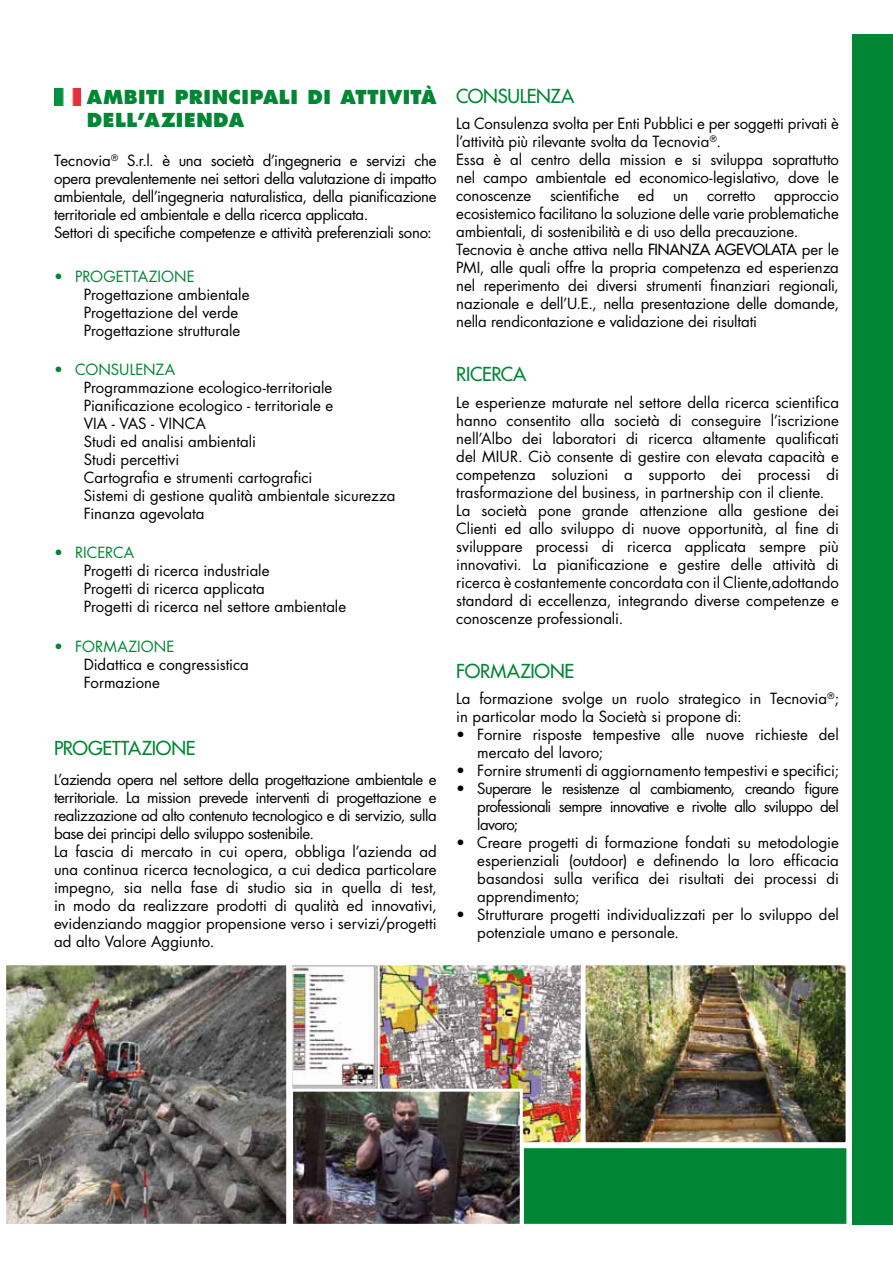
<style>
.page{position:relative;width:893px;height:1263px;background:#fff}
.page>*{position:absolute;margin:0;border:0;box-sizing:border-box;transform-origin:0 0}
.t1{font:500 18.75px "Futura Std";letter-spacing:-.01em;color:#008634}
.t2{font:800 18.75px/22.5px "Futura Std";letter-spacing:.025em;color:#008634}
.t3{font:15px/18px "Futura Std";letter-spacing:-.005em;color:#000}
.t4{font:15px "Futura Std";letter-spacing:.005em;color:#008634}
.s1{font-size:14.25px}
.s2{font-weight:500}
</style>
<div class="page">
<div style="left:853px;top:34px;width:40px;height:1190px;background:#008634"></div>
<img style="left:7px;top:966px;width:278px;height:257px">
<div style="left:3px;top:962px;width:286px;height:265px;border:3px solid #fff"></div>
<div style="left:521px;top:1145px;width:328px;height:82px;background:#008634;border:3px solid #fff"></div>
<img style="left:293px;top:966px;width:287px;height:175px">
<div style="left:289px;top:962px;width:295px;height:183px;border:3px solid #fff"></div>
<img style="left:294px;top:1093px;width:225px;height:130px">
<div style="left:290px;top:1089px;width:233px;height:138px;border:3px solid #fff"></div>
<img style="left:587px;top:966px;width:257px;height:175px">
<div style="left:583px;top:962px;width:265px;height:183px;border:3px solid #fff"></div>
<img style="left:54px;top:89px;width:27px;height:17px">
<p class="t2" style="left:87px;top:86px;width:351px">AMBITI PRINCIPALI DI ATTIVITÀ<br>DELL’AZIENDA</p>
<p class="t3" style="left:54px;top:152px;width:384px">Tecnovia<sup>®</sup> S.r.l. è una società d’ingegneria e servizi che opera prevalentemente nei settori della valutazione di impatto ambientale, dell’ingegneria naturalistica, della pianificazione territoriale ed ambientale e della ricerca applicata.<br>Settori di specifiche competenze e attività preferenziali sono:</p>
<p class="t4" style="left:54px;top:267px;width:142px">• PROGETTAZIONE</p>
<p class="t3" style="left:84px;top:285px;width:167px">Progettazione ambientale<br>Progettazione del verde<br>Progettazione strutturale</p>
<p class="t4" style="left:54px;top:360px;width:123px">• CONSULENZA</p>
<p class="t3" style="left:84px;top:379px;width:313px">Programmazione ecologico-territoriale<br>Pianificazione ecologico - territoriale e<br>VIA - VAS - VINCA<br>Studi ed analisi ambientali<br>Studi percettivi<br>Cartografia e strumenti cartografici<br>Sistemi di gestione qualità ambientale sicurezza<br>Finanza agevolata</p>
<p class="t4" style="left:54px;top:543px;width:82px">• RICERCA</p>
<p class="t3" style="left:84px;top:562px;width:264px">Progetti di ricerca industriale<br>Progetti di ricerca applicata<br>Progetti di ricerca nel settore ambientale</p>
<p class="t4" style="left:54px;top:636px;width:122px">• FORMAZIONE</p>
<p class="t3" style="left:84px;top:655px;width:167px">Didattica e congressistica<br>Formazione</p>
<p class="t1" style="left:54px;top:736px;width:143px">PROGETTAZIONE</p>
<p class="t3" style="left:54px;top:771px;width:384px"><span class="s1">L</span>’azienda opera nel settore della progettazione ambientale e territoriale. La mission prevede interventi di progettazione e realizzazione ad alto contenuto tecnologico e di servizio, sulla base dei principi dello sviluppo sostenibile.<br>La fascia di mercato in cui opera, obbliga l’azienda ad una continua ricerca tecnologica, a cui dedica particolare impegno, sia nella fase di studio sia in quella di test, in modo da realizzare prodotti di qualità ed innovativi, evidenziando maggior propensione verso i servizi/progetti ad alto Valore Aggiunto.</p>
<p class="t1" style="left:456px;top:84px;width:120px">CONSULENZA</p>
<p class="t3" style="left:456px;top:115px;width:384px">La Consulenza svolta per Enti Pubblici e per soggetti privati è l’attività più rilevante svolta da Tecnovia<sup>®</sup>.<br>Essa è al centro della mission e si sviluppa soprattutto nel campo ambientale ed economico-legislativo, dove le conoscenze scientifiche ed un corretto approccio ecosistemico facilitano la soluzione delle varie problematiche ambientali, di sostenibilità e di uso della precauzione.<br>Tecnovia è anche attiva nella <span class="s2">FINANZA AGEVOLATA</span> per le PMI, alle quali offre la propria competenza ed esperienza nel reperimento dei diversi strumenti finanziari regionali, nazionale e dell’U.E., nella presentazione delle domande, nella rendicontazione e validazione dei risultati</p>
<p class="t1" style="left:456px;top:362px;width:72px">RICERCA</p>
<p class="t3" style="left:456px;top:393px;width:384px">Le esperienze maturate nel settore della ricerca scientifica hanno consentito alla società di conseguire l’iscrizione nell’Albo dei laboratori di ricerca altamente qualificati del MIUR. Ciò consente di gestire con elevata capacità e competenza soluzioni a supporto dei processi di trasformazione del business, in partnership con il cliente.<br>La società pone grande attenzione alla gestione dei Clienti ed allo sviluppo di nuove opportunità, al fine di sviluppare processi di ricerca applicata sempre più innovativi. La pianificazione e gestire delle attività di ricerca è costantemente concordata con il Cliente,adottando standard di eccellenza, integrando diverse competenze e conoscenze professionali.</p>
<p class="t1" style="left:456px;top:659px;width:120px">FORMAZIONE</p>
<p class="t3" style="left:456px;top:690px;width:384px">La formazione svolge un ruolo strategico in Tecnovia<sup>®</sup>; in particolar modo la Società si propone di:</p>
<p class="t3" style="left:477px;top:726px;width:363px;text-indent:-21px">• Fornire risposte tempestive alle nuove richieste del mercato del lavoro;</p>
<p class="t3" style="left:456px;top:762px;width:384px">• Fornire strumenti di aggiornamento tempestivi e specifici;</p>
<p class="t3" style="left:477px;top:780px;width:363px;text-align:justify;text-indent:-21px">• Superare le resistenze al cambiamento, creando figure professionali sempre innovative e rivolte allo sviluppo del lavoro;</p>
<p class="t3" style="left:477px;top:834px;width:363px;text-align:justify;text-indent:-21px">• Creare progetti di formazione fondati su metodologie esperienziali (outdoor) e definendo la loro efficacia basandosi sulla verifica dei risultati dei processi di apprendimento;</p>
<p class="t3" style="left:477px;top:906px;width:363px;text-indent:-21px">• Strutturare progetti individualizzati per lo sviluppo del potenziale umano e personale.</p>
</div>
